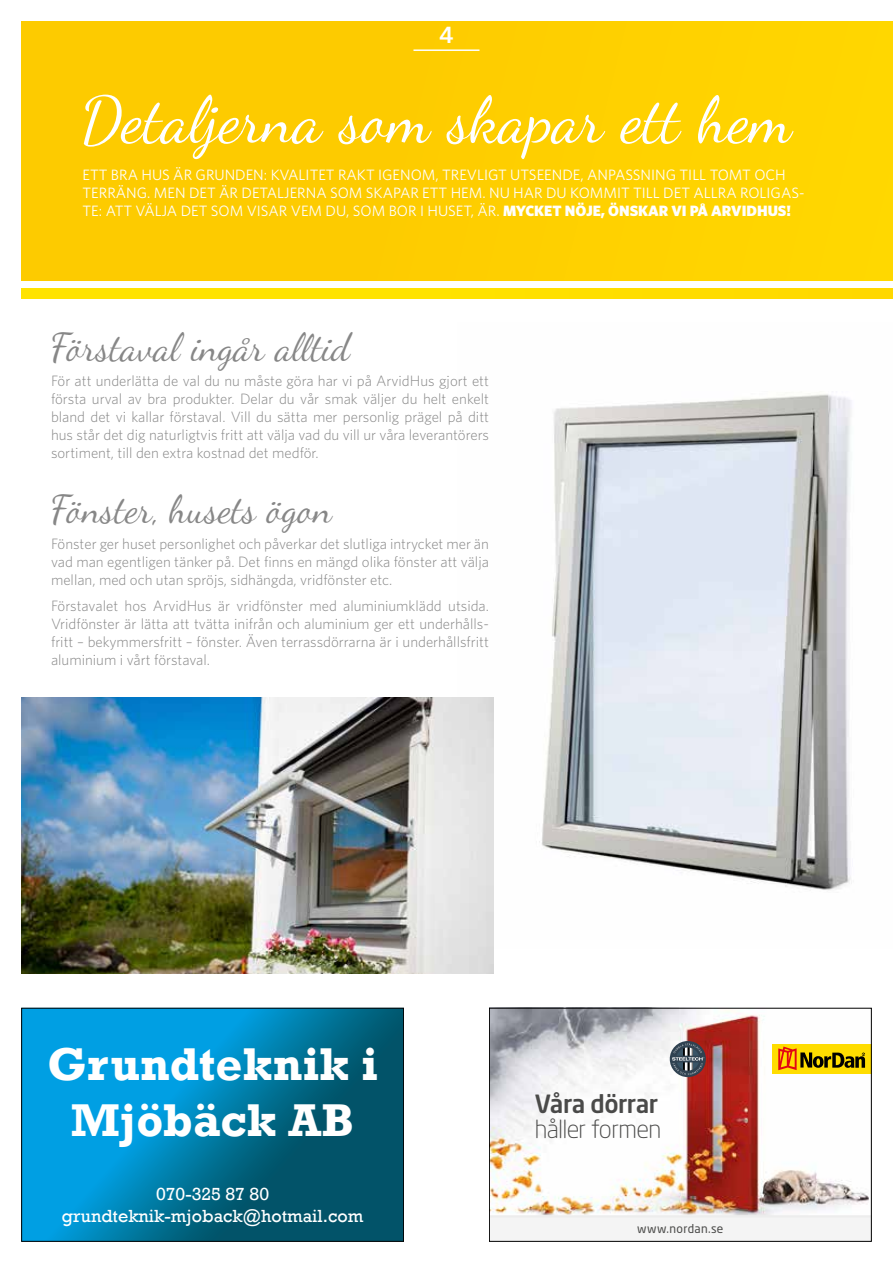
<style>
.page{position:relative;width:893px;height:1263px;background:#fff}
.page>*{position:absolute;margin:0;border:0;box-sizing:border-box;transform-origin:0 0}
.t1{font:64.5px "Dancing Script OT";color:#fff}
.t2{font:700 47.1px/56.6px "Rockwell";color:#fff;text-align:center}
.t3{font:39px "Dancing Script OT";color:#878787}
.t4{font:300 24.9px "Neo Sans Std";letter-spacing:-.03em;color:#4a4a49}
.t5{font:500 24.9px "Neo Sans Std";letter-spacing:-.025em;color:#4a4a49}
.t6{font:600 24px "Whitney";color:#fff}
.t7{font:18px/21.6px "Rockwell";color:#fff;text-align:center}
.t8{font:300 15px/18px "Whitney";color:#878787;text-align:justify}
.t9{font:15px/18px "Whitney";color:#fff}
.t10{font:12px "Neo Sans Std";letter-spacing:.025em;color:#4a4a49}
.s1{font-weight:900}
</style>
<div class="page">
<img style="left:493px;top:394px;width:358px;height:555px">
<div style="left:21px;top:21px;width:872px;height:260px;background:#fecd00"></div>
<div style="left:21px;top:288px;width:872px;height:11px;background:#ffe200"></div>
<img style="left:491px;top:1010px;width:378px;height:205px">
<svg style="left:670px;top:1041px;width:36px;height:36px"></svg>
<div style="left:772px;top:1044px;width:100px;height:30px;background:#fd0"></div>
<svg style="left:778px;top:1046px;width:87px;height:24px"></svg>
<div style="left:489px;top:1217px;width:383px;height:25px;background:#f4f4f4"></div>
<hr style="left:489px;top:1215px;width:383px;height:2px;background:#ededed">
<div style="left:489px;top:1008px;width:383px;height:234px;border:1px solid #000"></div>
<svg style="left:23px;top:1010px;width:379px;height:230px;background:#007ca9"></svg>
<div style="left:21px;top:1008px;width:383px;height:234px;border:1px solid #000"></div>
<img style="left:21px;top:697px;width:472px;height:277px">
<hr style="left:413px;top:49px;width:66px;height:2px;background:#fff">
<h3 class="t6" style="left:439px;top:19px;width:16px">4</h3>
<h1 class="t1" style="left:83px;top:82px;width:712px">Detaljerna som skapar ett hem</h1>
<p class="t9" style="left:83px;top:166px;width:723px">ETT BRA HUS ÄR GRUNDEN: KVALITET RAKT IGENOM, TREVLIGT UTSEENDE, ANPASSNING TILL TOMT OCH<br>TERRÄNG. MEN DET ÄR DETALJERNA SOM SKAPAR ETT HEM. NU HAR DU KOMMIT TILL DET ALLRA ROLIGAS-<br>TE: ATT VÄLJA DET SOM VISAR VEM DU, SOM BOR I HUSET, ÄR. <span class="s1">MYCKET NÖJE, ÖNSKAR VI PÅ ARVIDHUS!</span></p>
<h3 class="t3" style="left:51px;top:324px;width:301px">Förstaval ingår alltid</h3>
<p class="t8" style="left:51px;top:372px;width:440px">För att underlätta de val du nu måste göra har vi på ArvidHus gjort ett första urval av bra produkter. Delar du vår smak väljer du helt enkelt bland det vi kallar förstaval. Vill du sätta mer personlig prägel på ditt hus står det dig naturligtvis fritt att välja vad du vill ur våra leverantörers sortiment, till den extra kostnad det medför.</p>
<h3 class="t3" style="left:51px;top:486px;width:283px">Fönster, husets ögon</h3>
<p class="t8" style="left:51px;top:534px;width:439px">Fönster ger huset personlighet och påverkar det slutliga intrycket mer än vad man egentligen tänker på. Det finns en mängd olika fönster att välja mellan, med och utan spröjs, sidhängda, vridfönster etc.</p>
<p class="t8" style="left:51px;top:596px;width:439px">Förstavalet hos ArvidHus är vridfönster med aluminiumklädd utsida.<br>Vridfönster är lätta att tvätta inifrån och aluminium ger ett underhålls&shy;fritt – bekymmersfritt – fönster. Även terrassdörrarna är i underhållsfritt aluminium i vårt förstaval.</p>
<h2 class="t2" style="left:47px;top:1036px;width:332px">Grundteknik i<br>Mjöbäck AB</h2>
<p class="t7" style="left:62px;top:1183px;width:303px">070-325 87 80 grundteknik-mjoback@hotmail.com</p>
<h3 class="t5" style="left:535px;top:1088px;width:125px">Våra dörrar</h3>
<h3 class="t4" style="left:535px;top:1114px;width:128px">håller formen</h3>
<p class="t10" style="left:637px;top:1221px;width:88px">www.nordan.se</p>
</div>
